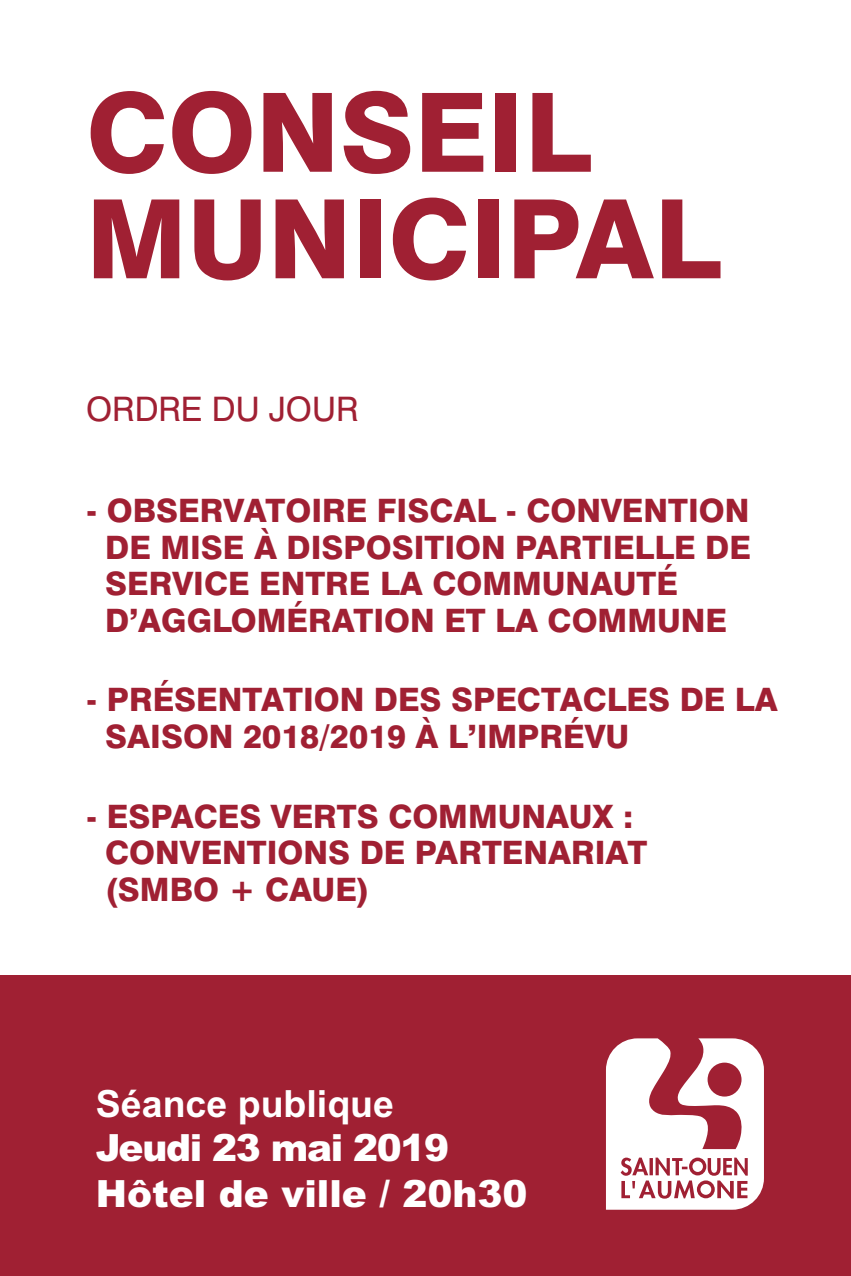
<style>
.page{position:relative;width:851px;height:1276px;background:#fff}
.page>*{position:absolute;margin:0;border:0;box-sizing:border-box;transform-origin:0 0}
.t1{font:800 109.5px/106.5px "Swiss 721 BT";color:#a02033}
.t2{font:900 37.5px/45px "Arial";color:#fff}
.t3{font:700 37.5px "Arial";color:#fff}
.t4{font:33.75px "Swiss 721 BT";color:#a02033}
.t5{font:800 32.25px/36.8px "Swiss 721 BT";color:#a02033}
</style>
<div class="page">
<div style="left:0;top:975px;width:850px;height:301px;background:#a02033"></div>
<svg style="left:606px;top:1038px;width:157px;height:171px"></svg>
<h1 class="t1" style="left:86px;top:81px;width:636px">CONSEIL<br>MUNICIPAL</h1>
<p class="t4" style="left:86px;top:390px;width:274px">ORDRE DU JOUR</p>
<p class="t5" style="left:105px;top:492px;width:647px;text-indent:-19px">- OBSERVATOIRE FISCAL - CONVENTION<br>DE MISE À DISPOSITION PARTIELLE DE<br>SERVICE ENTRE LA COMMUNAUTÉ<br>D’AGGLOMÉRATION ET LA COMMUNE</p>
<p class="t5" style="left:105px;top:682px;width:674px;text-indent:-19px">- PRÉSENTATION DES SPECTACLES DE LA<br>SAISON 2018/2019 À L’IMPRÉVU</p>
<p class="t5" style="left:105px;top:798px;width:543px;text-indent:-19px">- ESPACES VERTS COMMUNAUX :<br>CONVENTIONS DE PARTENARIAT (SMBO + CAUE)</p>
<p class="t3" style="left:96px;top:1082px;width:299px">Séance publique</p>
<p class="t2" style="left:96px;top:1126px;width:433px">Jeudi 23 mai 2019<br>Hôtel de ville / 20h30</p>
</div>
